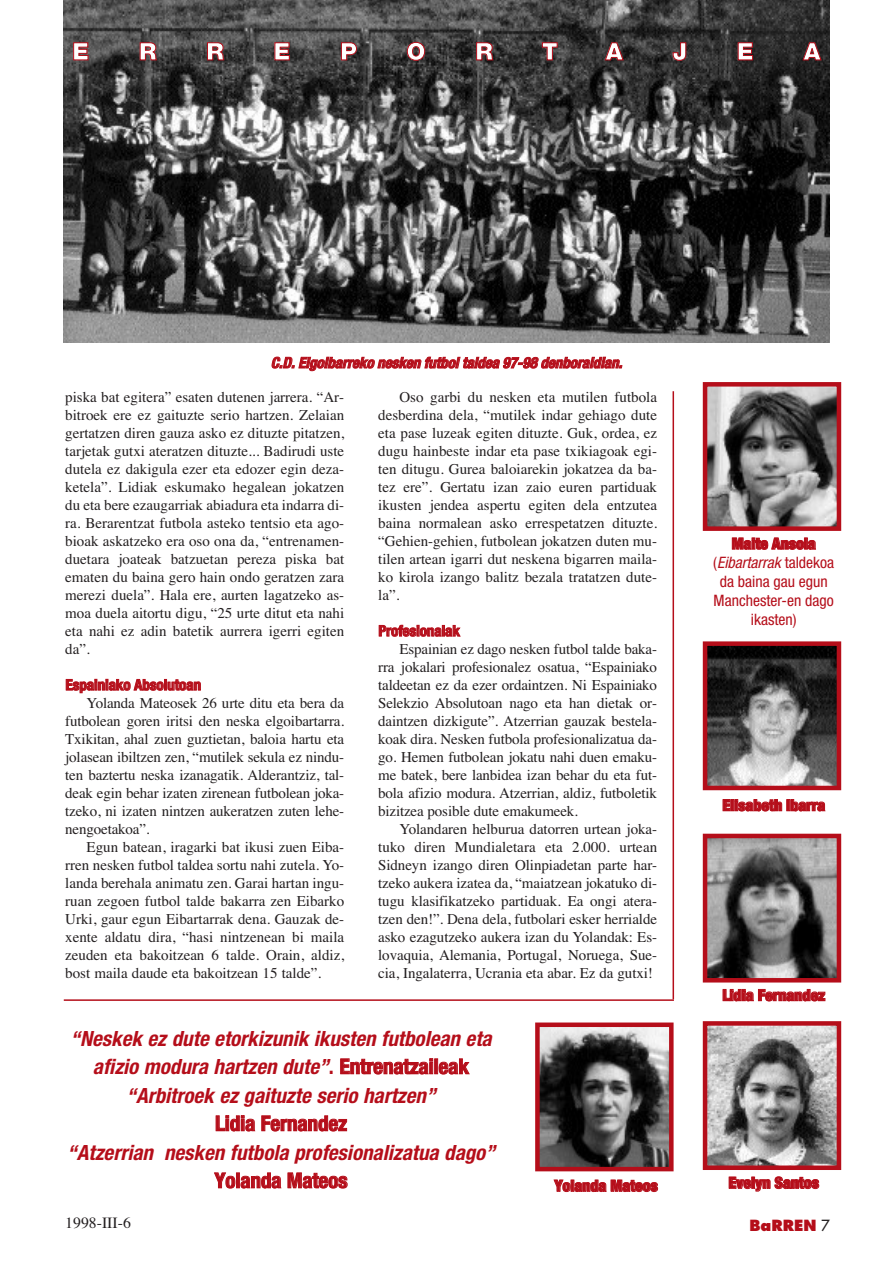
<style>
.page{position:relative;width:893px;height:1263px;background:#fff}
.page>*{position:absolute;margin:0;border:0;box-sizing:border-box;transform-origin:0 0}
.t1{font:900 24px "Helvetica Neue";color:#fff}
.t2{font:italic 700 condensed 21px/28.5px "Helvetica Neue";color:#b50e1a;text-align:center}
.t3{font:700 condensed 21px "Helvetica Neue";letter-spacing:-.005em;color:#b50e1a}
.t4{font:condensed 15.75px/18.8px "Helvetica Neue";color:#b50e1a;text-align:center}
.t5{font:900 condensed 15.75px "Helvetica Neue";color:#b50e1a}
.t6{font:15.75px "Times";color:#231f20}
.t7{font:15px/18px "Times";color:#231f20;text-align:justify}
.t8{font:italic 700 condensed 15px "Helvetica Neue";color:#b50e1a}
.t9{font:700 condensed 15px "Helvetica Neue";color:#b50e1a}
.t10{font:800 15px "Futura";color:#b50e1a}
.s1{font-style:normal}
.s2{font-weight:900}
.s3{font-style:italic}
.s4{font-weight:400;color:#231f20}
</style>
<div class="page">
<img style="left:708px;top:646px;width:128px;height:139px">
<div style="left:703px;top:641px;width:138px;height:149px;border:4px solid #b50e1a"></div>
<img style="left:64px;top:0;width:765px;height:342px">
<img style="left:708px;top:839px;width:128px;height:138px">
<div style="left:703px;top:834px;width:138px;height:148px;border:4px solid #b50e1a"></div>
<img style="left:708px;top:1026px;width:128px;height:139px">
<div style="left:703px;top:1021px;width:138px;height:149px;border:4px solid #b50e1a"></div>
<img style="left:708px;top:387px;width:128px;height:139px">
<div style="left:703px;top:382px;width:138px;height:149px;border:4px solid #b50e1a"></div>
<img style="left:540px;top:1027px;width:129px;height:139px">
<div style="left:535px;top:1022px;width:139px;height:149px;border:4px solid #b50e1a"></div>
<hr style="left:64px;top:999px;width:610px;height:2px;background:#b50e1a">
<hr style="left:672px;top:391px;width:2px;height:608px;background:#b50e1a">
<h1 class="t1" style="left:72px;top:43px;width:18px">E</h1>
<h1 class="t1" style="left:139px;top:43px;width:19px">R</h1>
<h1 class="t1" style="left:206px;top:43px;width:19px">R</h1>
<h1 class="t1" style="left:274px;top:43px;width:18px">E</h1>
<h1 class="t1" style="left:340px;top:43px;width:18px">P</h1>
<h1 class="t1" style="left:406px;top:43px;width:21px">O</h1>
<h1 class="t1" style="left:475px;top:43px;width:19px">R</h1>
<h1 class="t1" style="left:542px;top:43px;width:18px">T</h1>
<h1 class="t1" style="left:606px;top:43px;width:19px">A</h1>
<h1 class="t1" style="left:672px;top:43px;width:16px">J</h1>
<h1 class="t1" style="left:737px;top:43px;width:18px">E</h1>
<h1 class="t1" style="left:803px;top:43px;width:19px">A</h1>
<p class="t8" style="left:271px;top:354px;width:357px">C.D. Elgoibarreko nesken futbol taldea 97-98 denboraldian.</p>
<p class="t7" style="left:65px;top:388px;width:280px">piska bat egitera” esaten dutenen jarrera. “Ar&shy;bitroek ere ez gaituzte serio hartzen. Zelaian gertatzen diren gauza asko ez dituzte pitatzen, tarjetak gutxi ateratzen dituzte... Badirudi uste dutela ez dakigula ezer eta edozer egin deza&shy;ketela”. Lidiak eskumako hegalean jokatzen du eta bere ezaugarriak abiadura eta indarra di&shy;ra. Berarentzat futbola asteko tentsio eta ago&shy;bioak askatzeko era oso ona da, “entrenamen&shy;duetara joateak batzuetan pereza piska bat ematen du baina gero hain ondo geratzen zara merezi duela”. Hala ere, aurten lagatzeko as&shy;moa duela aitortu digu, “25 urte ditut eta nahi eta nahi ez adin batetik aurrera igerri egiten da”.</p>
<p class="t9" style="left:65px;top:676px;width:137px">Espainiako Absolutoan</p>
<p class="t7" style="left:65px;top:694px;width:280px;text-indent:21px">Yolanda Mateosek 26 urte ditu eta bera da futbolean goren iritsi den neska elgoibartarra.<br>Txikitan, ahal zuen guztietan, baloia hartu eta jolasean ibiltzen zen, “mutilek sekula ez nindu&shy;ten baztertu neska izanagatik. Alderantziz, tal&shy;deak egin behar izaten zirenean futbolean joka&shy;tzeko, ni izaten nintzen aukeratzen zuten lehe&shy;nengoetakoa”.</p>
<p class="t7" style="left:65px;top:838px;width:280px;text-indent:21px">Egun batean, iragarki bat ikusi zuen Eiba&shy;rren nesken futbol taldea sortu nahi zutela. Yo&shy;landa berehala animatu zen. Garai hartan ingu&shy;ruan zegoen futbol talde bakarra zen Eibarko Urki, gaur egun Eibartarrak dena. Gauzak de&shy;xente aldatu dira, “hasi nintzenean bi maila zeuden eta bakoitzean 6 talde. Orain, aldiz, bost maila daude eta bakoitzean 15 talde”.</p>
<p class="t7" style="left:378px;top:388px;width:280px;text-indent:21px">Oso garbi du nesken eta mutilen futbola desberdina dela, “mutilek indar gehiago dute eta pase luzeak egiten dituzte. Guk, ordea, ez dugu hainbeste indar eta pase txikiagoak egi&shy;ten ditugu. Gurea baloiarekin jokatzea da ba&shy;tez ere”. Gertatu izan zaio euren partiduak ikusten jendea aspertu egiten dela entzutea baina normalean asko errespetatzen dituzte. “Gehien-gehien, futbolean jokatzen duten mu&shy;tilen artean igarri dut neskena bigarren maila&shy;ko kirola izango balitz bezala tratatzen dute&shy;la”.</p>
<p class="t9" style="left:378px;top:622px;width:83px">Profesionalak</p>
<p class="t7" style="left:378px;top:640px;width:280px;text-indent:21px">Espainian ez dago nesken futbol talde baka&shy;rra jokalari profesionalez osatua, “Espainiako taldeetan ez da ezer ordaintzen. Ni Espainiako Selekzio Absolutoan nago eta han dietak or&shy;daintzen dizkigute”. Atzerrian gauzak bestela&shy;koak dira. Nesken futbola profesionalizatua da&shy;go. Hemen futbolean jokatu nahi duen emaku&shy;me batek, bere lanbidea izan behar du eta fut&shy;bola afizio modura. Atzerrian, aldiz, futboletik bizitzea posible dute emakumeek.</p>
<p class="t7" style="left:378px;top:820px;width:281px;text-indent:21px">Yolandaren helburua datorren urtean joka&shy;tuko diren Mundialetara eta 2.000. urtean Sidneyn izango diren Olinpiadetan parte har&shy;tzeko aukera izatea da, “maiatzean jokatuko di&shy;tugu klasifikatzeko partiduak. Ea ongi atera&shy;tzen den!”. Dena dela, futbolari esker herrialde asko ezagutzeko aukera izan du Yolandak: Es&shy;lovaquia, Alemania, Portugal, Noruega, Sue&shy;cia, Ingalaterra, Ucrania eta abar. Ez da gutxi!</p>
<h2 class="t2" style="left:70px;top:1023px;width:428px">“Neskek ezduteetorkizunik ikusten futbolean eta afizio modura hartzen dute”<span class="s1">. E n t r e n a t z a i l e a k </span>“Arbitroek ezgaituzteserio hartzen”</h2>
<h2 class="t3" style="left:215px;top:1110px;width:133px">Lidia Fernandez</h2>
<h2 class="t2" style="left:67px;top:1137px;width:435px">“Atzerrian nesken futbola profesionalizatua dago”</h2>
<h2 class="t3" style="left:215px;top:1168px;width:135px">Yolanda Mateos</h2>
<p class="t5" style="left:554px;top:1180px;width:105px">Yolanda Mateos</p>
<p class="t4" style="left:713px;top:536px;width:122px"><span class="s2">Maite Ansola </span>(<span class="s3">Eibartarrak</span> taldekoa da baina gau egun<br>Manchester-en dago ikasten)</p>
<p class="t5" style="left:722px;top:799px;width:104px">Elisabeth Ibarra</p>
<p class="t5" style="left:722px;top:989px;width:104px">Lidia Fernandez</p>
<p class="t5" style="left:728px;top:1177px;width:92px">Evelyn Santos</p>
<p class="t6" style="left:65px;top:1214px;width:67px">1998-III-6</p>
<p class="t10" style="left:750px;top:1218px;width:82px">BaRREN <span class="s4">7</span></p>
</div>
